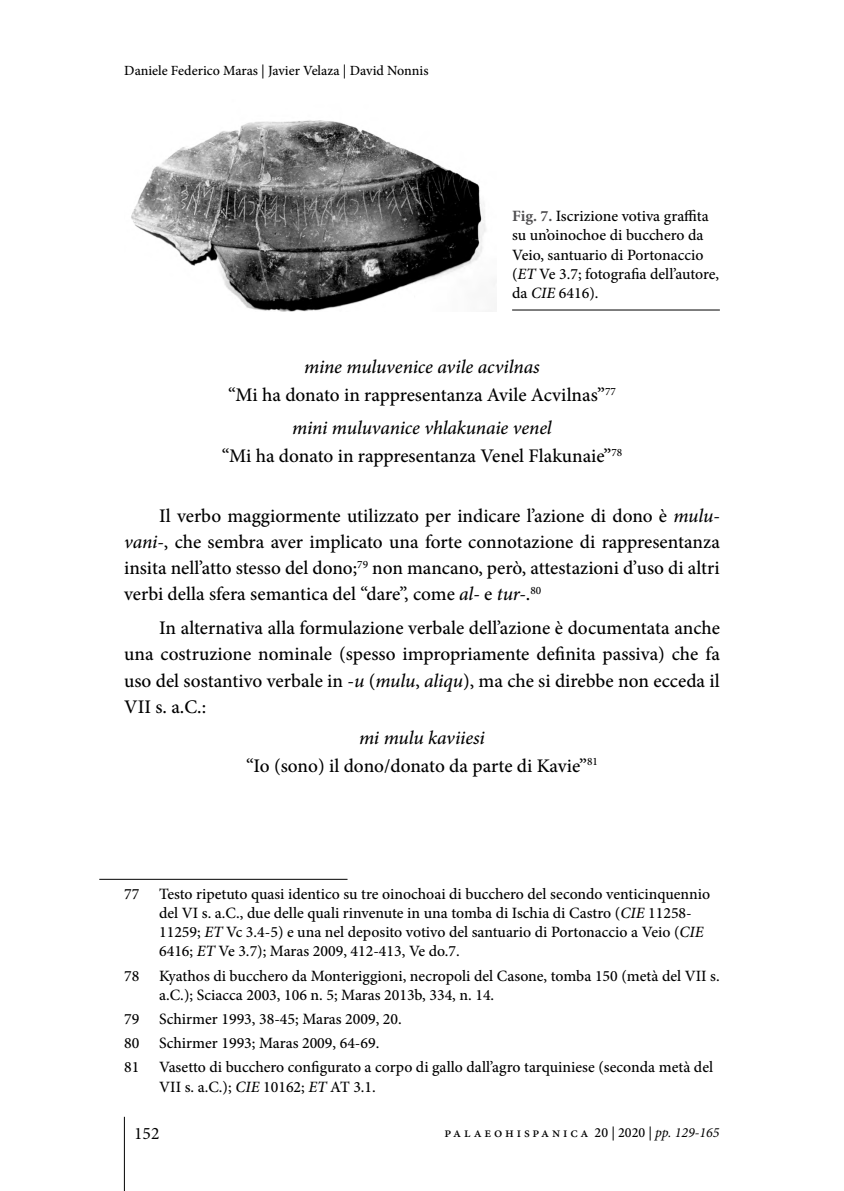
<style>
.page{position:relative;width:844px;height:1191px;background:#fff}
.page>*{position:absolute;margin:0;border:0;box-sizing:border-box;transform-origin:0 0}
.t1{font:500 19.25px/26.2px "Minion Pro";color:#000;text-align:center}
.t2{font:17.5px "Minion Pro";color:#000}
.t3{font:500 15.75px/19.2px "Minion Pro";color:#000}
.t4{font:500 14px "Minion Pro";color:#000}
.t5{font:500 14px "Minion Pro";letter-spacing:.2em;color:#000}
.s1{font-weight:700;color:#504f51}
.s2{font-style:italic}
.s3{font-weight:400;font-style:italic}
</style>
<div class="page">
<hr style="left:124px;top:1116px;width:1px;height:75px;background:#000">
<hr style="left:99px;top:879px;width:248px;height:1px;background:#000">
<img style="left:131px;top:120px;width:364px;height:191px">
<hr style="left:512px;top:310px;width:207px;height:1px;background:#000">
<p class="t4" style="left:124px;top:61px;width:306px">Daniele Federico Maras | Javier Velaza | David Nonnis</p>
<p class="t3" style="left:512px;top:207px;width:208px"><span class="s1">Fig. 7.</span> Iscrizione votiva graffita su un’oinochoe di bucchero da<br>Veio, santuario di Portonaccio (<span class="s2">ET</span> Ve 3.7; fotografia dell’autore, da <span class="s2">CIE</span> 6416).</p>
<p class="t1" style="left:228px;top:353px;width:389px;line-height:28px"><span class="s2">mine muluvenice avile acvilnas<br></span>“Mi ha donato in rappresentanza Avile Acvilnas”<sup>77</sup></p>
<p class="t1" style="left:222px;top:414px;width:402px;line-height:28px"><span class="s2">mini muluvanice vhlakunaie venel<br></span>“Mi ha donato in rappresentanza Venel Flakunaie”<sup>78</sup></p>
<p class="t1" style="left:124px;top:502px;width:597px;text-align:justify;text-indent:35px">Il verbo maggiormente utilizzato per indicare l’azione di dono è <span class="s2">mulu&shy;vani-</span>, che sembra aver implicato una forte connotazione di rappresentanza insita nell’atto stesso del dono;<sup>79</sup> non mancano, però, attestazioni d’uso di altri verbi della sfera semantica del “dare”, come <span class="s2">al-</span> e <span class="s2">tur-</span>.<sup>80</sup></p>
<p class="t1" style="left:124px;top:615px;width:597px;text-align:justify;text-indent:35px">In alternativa alla formulazione verbale dell’azione è documentata anche una costruzione nominale (spesso impropriamente definita passiva) che fa uso del sostantivo verbale in <span class="s2">-u</span> (<span class="s2">mulu</span>, <span class="s2">aliqu</span>), ma che si direbbe non ecceda il VII s. a.C.:</p>
<p class="t1" style="left:246px;top:723px;width:353px;line-height:28px"><span class="s2">mi mulu kaviiesi<br></span>“Io (sono) il dono/donato da parte di Kavie”<sup>81</sup></p>
<p class="t3" style="left:124px;top:884px;width:17px">77</p>
<p class="t3" style="left:159px;top:884px;width:552px">Testo ripetuto quasi identico su tre oinochoai di bucchero del secondo venticinquennio del VI s. a.C., due delle quali rinvenute in una tomba di Ischia di Castro (<span class="s2">CIE</span> 11258- 11259; <span class="s2">ET</span> Vc 3.4-5) e una nel deposito votivo del santuario di Portonaccio a Veio (<span class="s2">CIE </span>6416; <span class="s2">ET</span> Ve 3.7); Maras 2009, 412-413, Ve do.7.</p>
<p class="t3" style="left:124px;top:966px;width:17px">78</p>
<p class="t3" style="left:159px;top:966px;width:562px">Kyathos di bucchero da Monteriggioni, necropoli del Casone, tomba 150 (metà del VII s. a.C.); Sciacca 2003, 106 n. 5; Maras 2013b, 334, n. 14.</p>
<p class="t3" style="left:124px;top:1009px;width:17px">79</p>
<p class="t3" style="left:159px;top:1009px;width:244px">Schirmer 1993, 38-45; Maras 2009, 20.</p>
<p class="t3" style="left:124px;top:1033px;width:17px">80</p>
<p class="t3" style="left:159px;top:1033px;width:222px">Schirmer 1993; Maras 2009, 64-69.</p>
<p class="t3" style="left:124px;top:1057px;width:17px">81</p>
<p class="t3" style="left:159px;top:1057px;width:555px">Vasetto di bucchero configurato a corpo di gallo dall’agro tarquiniese (seconda metà del<br>VII s. a.C.); <span class="s2">CIE</span> 10162; <span class="s2">ET</span> AT 3.1.</p>
<p class="t2" style="left:134px;top:1121px;width:27px">152</p>
<p class="t5" style="left:444px;top:1122px;width:276px">palaeohispanica 20 | 2020 | <span class="s3">pp. 129-165</span></p>
</div>
